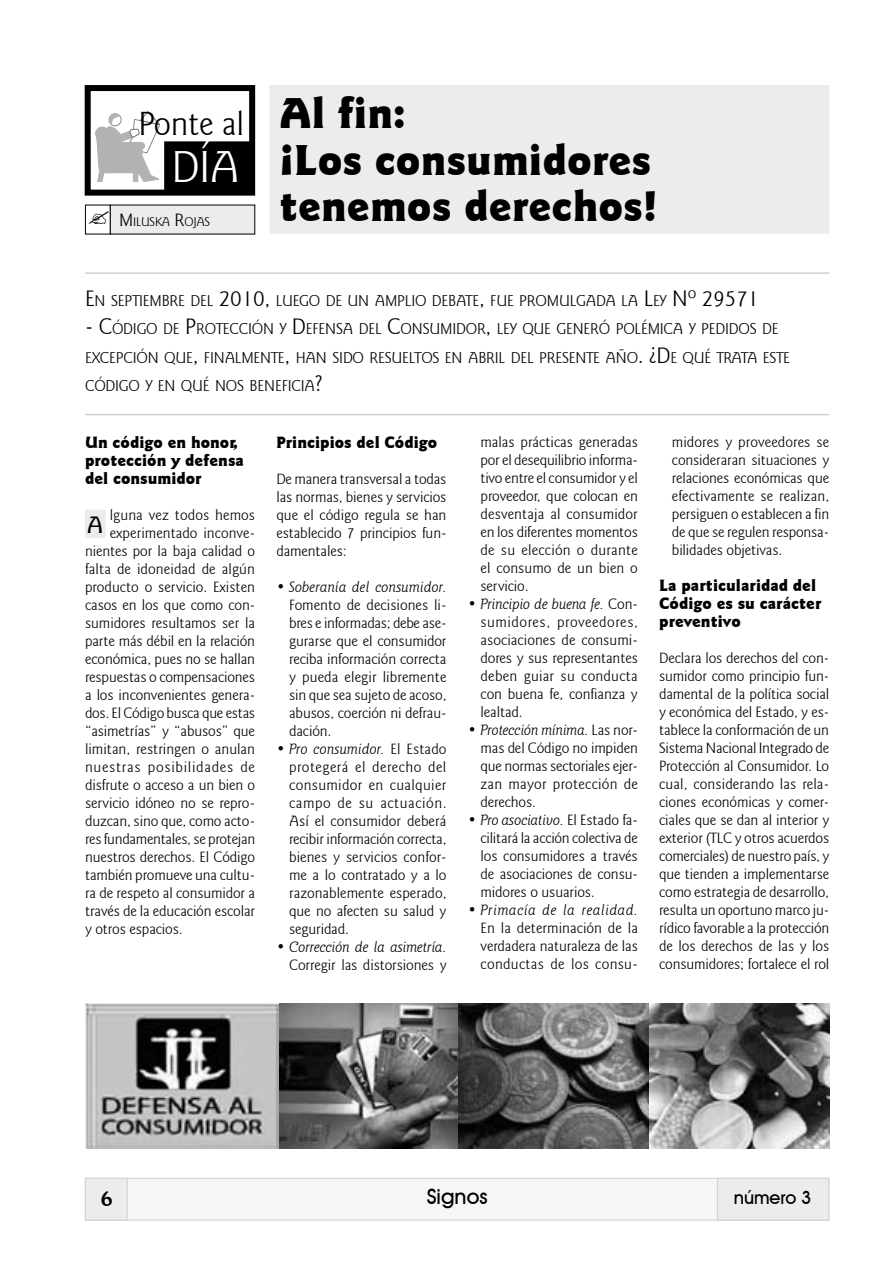
<style>
.page{position:relative;width:893px;height:1263px;background:#fff}
.page>*{position:absolute;margin:0;border:0;box-sizing:border-box;transform-origin:0 0}
.t1{font:300 45px "Goudy Sans IT Cby BT";color:#fff}
.t2{font:900 43.5px/46.5px "Goudy Sans IT Cby BT";color:#000;scale:.96 1}
.t3{font:300 33.75px "Goudy Sans IT Cby BT";color:#000}
.t4{font:500 24px "Goudy Sans IT Cby BT";color:#000}
.t5{font:500 21px "Avant Garde IT Cby BT";color:#000}
.t6{font:500 18px "Avant Garde IT Cby BT";letter-spacing:-.01em;color:#000}
.t7{font:900 16.5px/18px "Goudy Sans IT Cby BT";color:#000;scale:.96 1}
.t8{font:300 15.75px/28.5px "Goudy Sans IT Cby BT";letter-spacing:-.015em;color:#000}
.t9{font:300 15px/18px "Goudy Sans IT Cby BT";letter-spacing:-.01em;color:#000;text-align:justify}
.t10{font:italic 300 15px "Goudy Sans IT Cby BT";letter-spacing:.005em;color:#000}
.t11{font:300 15px "Goudy Sans IT Cby BT";letter-spacing:.045em;color:#000}
.t12{font:italic 300 15px "Goudy Sans IT Cby BT";letter-spacing:.04em;color:#000}
.t13{font:300 12.6px "Goudy Sans IT Cby BT";letter-spacing:-.015em;color:#000}
.s1{font-size:18px}
.s2{font-size:22.5px}
.s3{font-style:italic}
</style>
<div class="page">
<div style="left:85px;top:1178px;width:744px;height:42px;background:#f5f6f6"></div>
<div style="left:85px;top:1178px;width:744px;height:42px;border:1px solid #cfd0d1"></div>
<div style="left:85px;top:1178px;width:42px;height:42px;background:#ececed"></div>
<div style="left:85px;top:1178px;width:43px;height:42px;border:1px solid #cfd0d1"></div>
<div style="left:717px;top:1178px;width:112px;height:42px;background:#ececed"></div>
<div style="left:717px;top:1178px;width:112px;height:42px;border:1px solid #cfd0d1"></div>
<div style="left:270px;top:86px;width:558px;height:147px;background:#ececed"></div>
<div style="left:269px;top:85px;width:560px;height:149px;border:2px solid #ececed"></div>
<hr style="left:85px;top:272px;width:744px;height:2px;background:#cfd0d1">
<svg style="left:95px;top:111px;width:65px;height:71px"></svg>
<div style="left:165px;top:142px;width:84px;height:48px;background:#000"></div>
<div style="left:164px;top:141px;width:86px;height:50px;border:2px solid #000"></div>
<div style="left:85px;top:85px;width:170px;height:111px;border:6px solid #000"></div>
<hr style="left:85px;top:414px;width:744px;height:1px;background:#cfd0d1">
<img style="left:278px;top:1003px;width:181px;height:145px">
<img style="left:459px;top:1003px;width:191px;height:145px">
<img style="left:650px;top:1003px;width:179px;height:145px">
<img style="left:85px;top:1003px;width:193px;height:145px">
<div style="left:110px;top:205px;width:145px;height:29px;background:#ececed"></div>
<div style="left:85px;top:205px;width:26px;height:29px;border:1px solid #000"></div>
<div style="left:85px;top:510px;width:20px;height:27px;background:#ececed"></div>
<div style="left:85px;top:510px;width:20px;height:28px;border:1px solid #ececed"></div>
<h3 class="t3" style="left:138px;top:103px;width:107px">Ponte al</h3>
<h1 class="t1" style="left:171px;top:139px;width:70px">día</h1>
<p class="t13" style="left:119px;top:214px;width:93px"><span class="s1">M</span> iluska <span class="s1">R</span>ojas</p>
<h2 class="t2" style="left:279px;top:90px;width:395px">Al fin:<br>¡Los consumidores tenemos derechos!</h2>
<p class="t8" style="left:85px;top:286px;width:676px"><span class="s2">E</span>n septiembre del <span class="s2">2010,</span> luego de un amplio debate<span class="s2">,</span> fue promulgada la <span class="s2">L</span>ey <span class="s2">Nº 29571</span></p>
<p class="t8" style="left:85px;top:315px;width:707px"><span class="s2">- C</span>ódigo de <span class="s2">P</span>rotección y <span class="s2">D</span>efensa del <span class="s2">C</span>onsumidor<span class="s2">,</span> ley que generó polémica y pedidos de excepción que<span class="s2">,</span> finalmente<span class="s2">,</span> han sido resueltos en abril del presente año<span class="s2">. ¿D</span>e qué trata este código y en qué nos beneficia<span class="s2">?</span></p>
<p class="t7" style="left:85px;top:433px;width:167px">Un código en honor, protección y defensa del consumidor</p>
<p class="t9" style="left:110px;top:506px;width:147px">lguna vez todos hemos</p>
<p class="t9" style="left:110px;top:524px;width:147px">experimentado inconve-</p>
<p class="t9" style="left:85px;top:542px;width:172px">nientes por la baja calidad o</p>
<p class="t9" style="left:85px;top:560px;width:171px">falta de idoneidad de algún</p>
<p class="t9" style="left:85px;top:578px;width:171px">producto o servicio. Existen</p>
<p class="t9" style="left:85px;top:596px;width:172px">casos en los que como con-</p>
<p class="t9" style="left:85px;top:614px;width:172px">sumidores resultamos ser la</p>
<p class="t9" style="left:85px;top:632px;width:172px">parte más débil en la relación</p>
<p class="t9" style="left:85px;top:650px;width:172px">económica, pues no se hallan</p>
<p class="t9" style="left:85px;top:668px;width:172px">respuestas o compensaciones</p>
<p class="t9" style="left:85px;top:686px;width:172px">a los inconvenientes genera-</p>
<p class="t9" style="left:85px;top:704px;width:172px">dos. El Código busca que estas</p>
<p class="t9" style="left:85px;top:722px;width:172px">“asimetrías” y “abusos” que</p>
<p class="t9" style="left:85px;top:740px;width:172px">limitan, restringen o anulan</p>
<p class="t11" style="left:85px;top:758px;width:171px">nuestras posibilidades de</p>
<p class="t9" style="left:85px;top:776px;width:172px">disfrute o acceso a un bien o</p>
<p class="t9" style="left:85px;top:794px;width:172px">servicio idóneo no se repro-</p>
<p class="t9" style="left:85px;top:812px;width:172px">duzcan, sino que, como acto-</p>
<p class="t9" style="left:85px;top:830px;width:172px">res fundamentales, se protejan</p>
<p class="t9" style="left:85px;top:848px;width:172px">nuestros derechos. El Código</p>
<p class="t9" style="left:85px;top:866px;width:172px">también promueve una cultu-</p>
<p class="t9" style="left:85px;top:884px;width:172px">ra de respeto al consumidor a</p>
<p class="t9" style="left:85px;top:902px;width:172px">través de la educación escolar</p>
<p class="t9" style="left:85px;top:920px;width:99px">y otros espacios.</p>
<h3 class="t4" style="left:87px;top:510px;width:18px">A</h3>
<p class="t7" style="left:276px;top:433px;width:169px">Principios del Código</p>
<p class="t9" style="left:276px;top:470px;width:172px">De manera transversal a todas las normas, bienes y servicios que el código regula se han establecido 7 principios fun&shy;damentales:</p>
<p class="t10" style="left:276px;top:578px;width:172px">• Soberanía del consumidor.</p>
<p class="t9" style="left:289px;top:596px;width:159px">Fomento de decisiones li&shy;bres e informadas; debe ase&shy;gurarse que el consumidor reciba información correcta y pueda elegir libremente sin que sea sujeto de acoso, abusos, coerción ni defrau&shy;dación.</p>
<p class="t9" style="left:289px;top:740px;width:159px;text-indent:-13px"><span class="s3">• Pro consumidor.</span> El Estado protegerá el derecho del consumidor en cualquier campo de su actuación.<br>Así el consumidor deberá recibir información correcta, bienes y servicios confor&shy;me a lo contratado y a lo razonablemente esperado, que no afecten su salud y seguridad.</p>
<p class="t10" style="left:276px;top:938px;width:172px">• Corrección de la asimetría.</p>
<p class="t9" style="left:289px;top:956px;width:159px">Corregir las distorsiones y</p>
<p class="t9" style="left:481px;top:433px;width:159px">malas prácticas generadas por el desequilibrio informa&shy;tivo entre el consumidor y el proveedor, que colocan en desventaja al consumidor en los diferentes momentos de su elección o durante el consumo de un bien o servicio.</p>
<p class="t9" style="left:481px;top:595px;width:159px;text-indent:-13px"><span class="s3">• Principio de buena fe.</span> Con&shy;sumidores, proveedores, asociaciones de consumi&shy;dores y sus representantes deben guiar su conducta con buena fe, confianza y lealtad.</p>
<p class="t9" style="left:481px;top:721px;width:159px;text-indent:-13px"><span class="s3">• Protección mínima.</span> Las nor&shy;mas del Código no impiden que normas sectoriales ejer&shy;zan mayor protección de derechos.</p>
<p class="t9" style="left:481px;top:811px;width:159px;text-indent:-13px"><span class="s3">• Pro asociativo.</span> El Estado fa&shy;cilitará la acción colectiva de los consumidores a través de asociaciones de consu&shy;midores o usuarios.</p>
<p class="t12" style="left:468px;top:901px;width:172px">• Primacía de la realidad.</p>
<p class="t9" style="left:481px;top:919px;width:159px">En la determinación de la verdadera naturaleza de las conductas de los consu-</p>
<p class="t9" style="left:672px;top:433px;width:159px">midores y proveedores se consideraran situaciones y relaciones económicas que efectivamente se realizan, persiguen o establecen a fin de que se regulen responsa&shy;bilidades objetivas.</p>
<p class="t7" style="left:659px;top:576px;width:171px">La particularidad del<br>Código es su carácter preventivo</p>
<p class="t9" style="left:659px;top:649px;width:172px">Declara los derechos del con&shy;sumidor como principio fun&shy;damental de la política social y económica del Estado, y es&shy;tablece la conformación de un Sistema Nacional Integrado de Protección al Consumidor. Lo cual, considerando las rela&shy;ciones económicas y comer&shy;ciales que se dan al interior y exterior (TLC y otros acuerdos comerciales) de nuestro país, y que tienden a implementarse como estrategia de desarrollo, resulta un oportuno marco ju&shy;rídico favorable a la protección de los derechos de las y los consumidores; fortalece el rol</p>
<h3 class="t5" style="left:427px;top:1184px;width:62px">Signos</h3>
<p class="t6" style="left:734px;top:1187px;width:79px">número 3</p>
</div>
